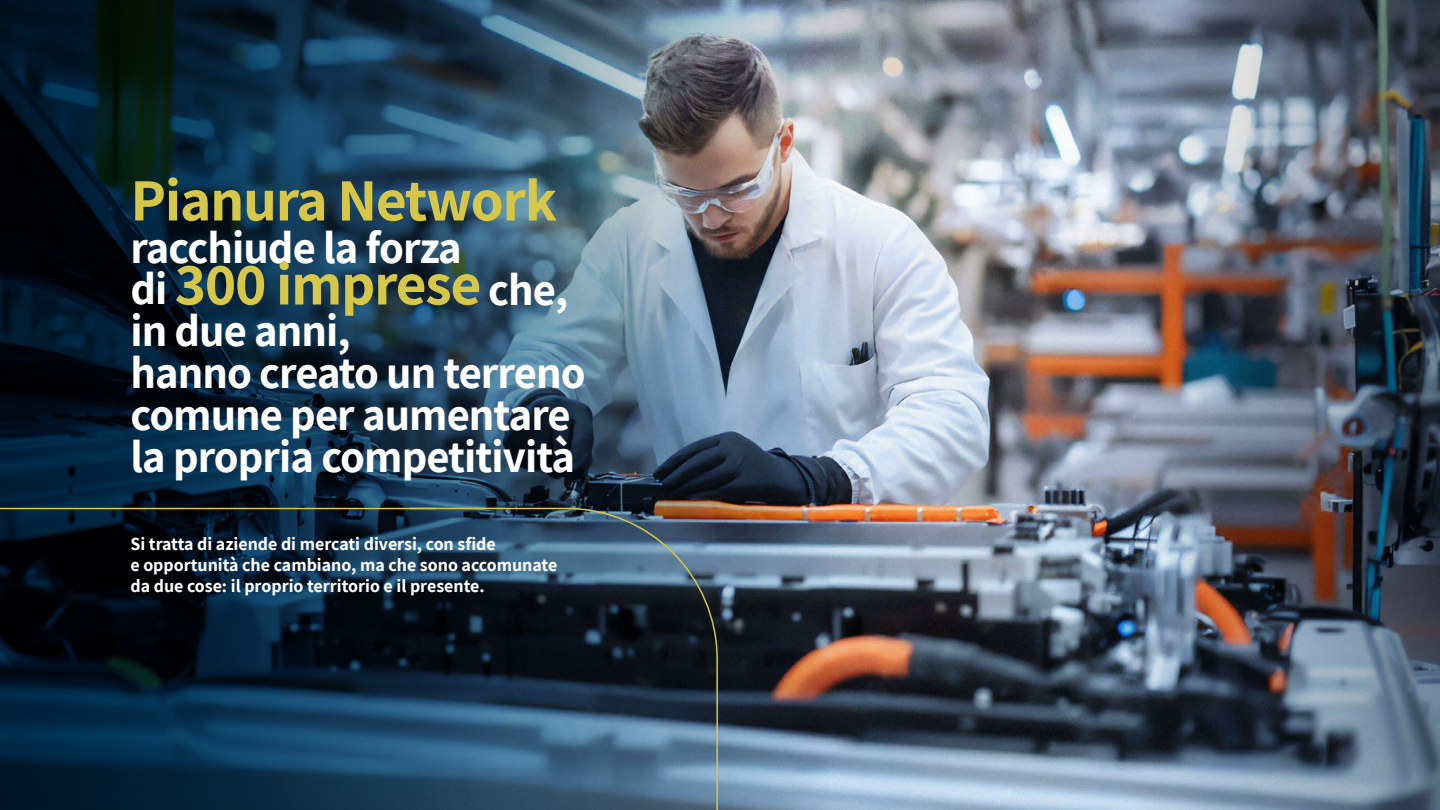
<style>
.page{position:relative;width:1440px;height:810px;background:#fff}
.page>*{position:absolute;margin:0;border:0;box-sizing:border-box;transform-origin:0 0}
.t1{font:700 60px "Assistant";letter-spacing:-.02em;color:#d6c749}
.t2{font:700 45px/42px "Assistant";letter-spacing:-.02em;color:#fff}
.t3{font:700 18px/21px "Assistant";color:#fff}
.s1{font-size:45px;color:#fff}
</style>
<div class="page">
<img style="left:472px;top:0;width:656px;height:810px">
<svg style="left:0;top:0;width:472px;height:810px;background:#0a2539"></svg>
<img style="left:1128px;top:0;width:312px;height:810px">
<svg style="left:411px;top:507px;width:308px;height:303px;background:#2c4559"></svg>
<hr style="left:0;top:508px;width:436px;height:1px;background:#d6c749">
<h1 class="t1" style="left:130px;top:159px;width:428px">Pianura Network</h1>
<h2 class="t2" style="left:130px;top:225px;width:333px">racchiude la forza</h2>
<h1 class="t1" style="left:130px;top:243px;width:439px"><span class="s1">di</span> 300 imprese <span class="s1">che,</span></h1>
<h2 class="t2" style="left:130px;top:309px;width:457px">in due anni,<br>hanno creato un terreno comune per aumentare la propria competitività</h2>
<p class="t3" style="left:130px;top:533px;width:428px">Si tratta di aziende di mercati diversi, con sfide<br>e opportunità che cambiano, ma che sono accomunate da due cose: il proprio territorio e il presente.</p>
</div>
